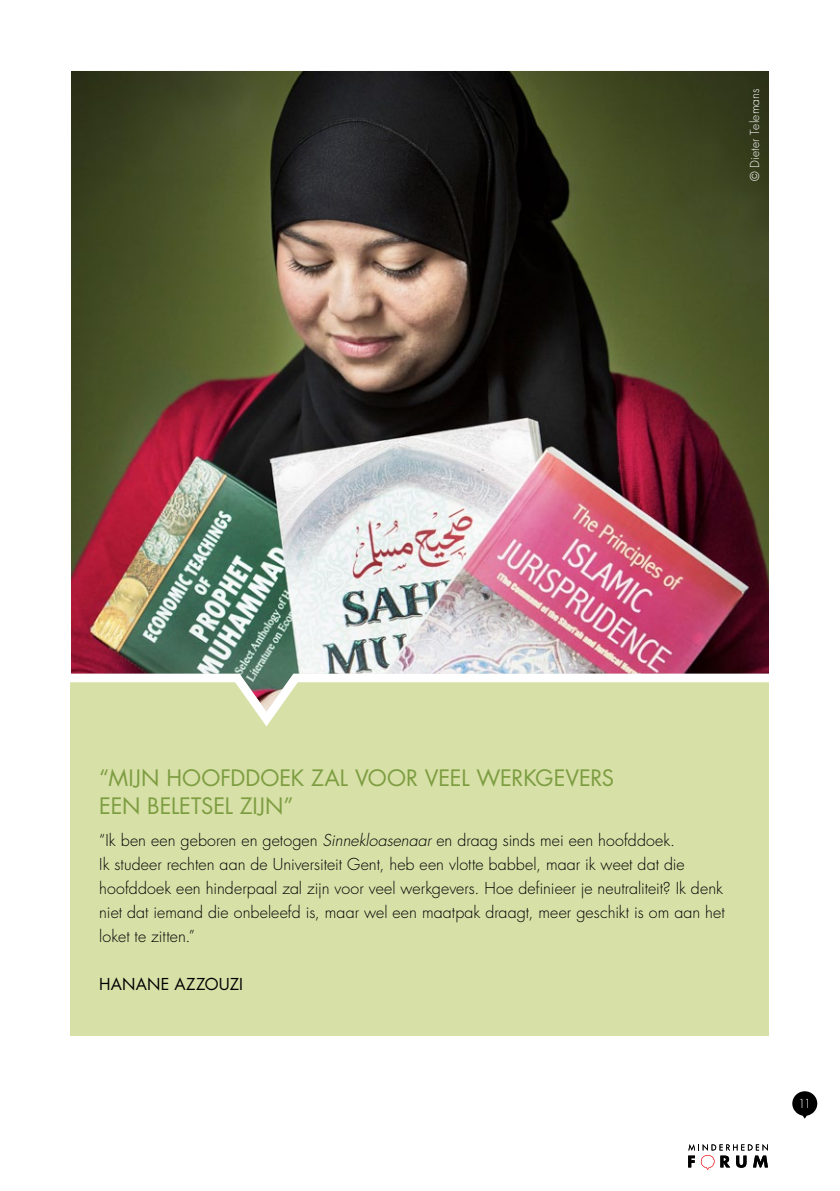
<style>
.page{position:relative;width:840px;height:1191px;background:#fff}
.page>*{position:absolute;margin:0;border:0;box-sizing:border-box;transform-origin:0 0}
.t1{font:22px/28px "Futura Std";letter-spacing:-.005em;color:#7d9d41}
.t2{font:300 16px/24px "Futura Std";letter-spacing:.005em;color:#000}
.t3{font:16px "Futura Std";letter-spacing:.01em;color:#000}
.t4{font:300 12px "Futura Std";letter-spacing:.01em;color:#fff}
.s1{font-style:italic}
</style>
<div class="page">
<svg style="left:792px;top:1091px;width:24px;height:27px"></svg>
<svg style="left:688px;top:1144px;width:79px;height:26px"></svg>
<div style="left:71px;top:226px;width:697px;height:810px;background:#d7e0a7"></div>
<img style="left:70px;top:71px;width:699px;height:663px">
<p class="t4" style="left:747px;top:181px;width:94px;rotate:-90deg">© Dieter Telemans</p>
<h1 class="t1" style="left:99px;top:763px;width:516px">“MIJN HOOFDDOEK ZAL VOOR VEEL WERKGEVERS<br>EEN BELETSEL ZIJN”</h1>
<p class="t2" style="left:99px;top:828px;width:626px">“Ik ben een geboren en getogen <span class="s1">Sinnekloasenaar</span> en draag sinds mei een hoofddoek.<br>Ik studeer rechten aan de Universiteit Gent, heb een vlotte babbel, maar ik weet dat die hoofddoek een hinderpaal zal zijn voor veel werkgevers. Hoe definieer je neutraliteit? Ik denk niet dat iemand die onbeleefd is, maar wel een maatpak draagt, meer geschikt is om aan het loket te zitten.”</p>
<p class="t3" style="left:99px;top:974px;width:145px">HANANE AZZOUZI</p>
<p class="t4" style="left:797px;top:1096px;width:15px">11</p>
</div>
